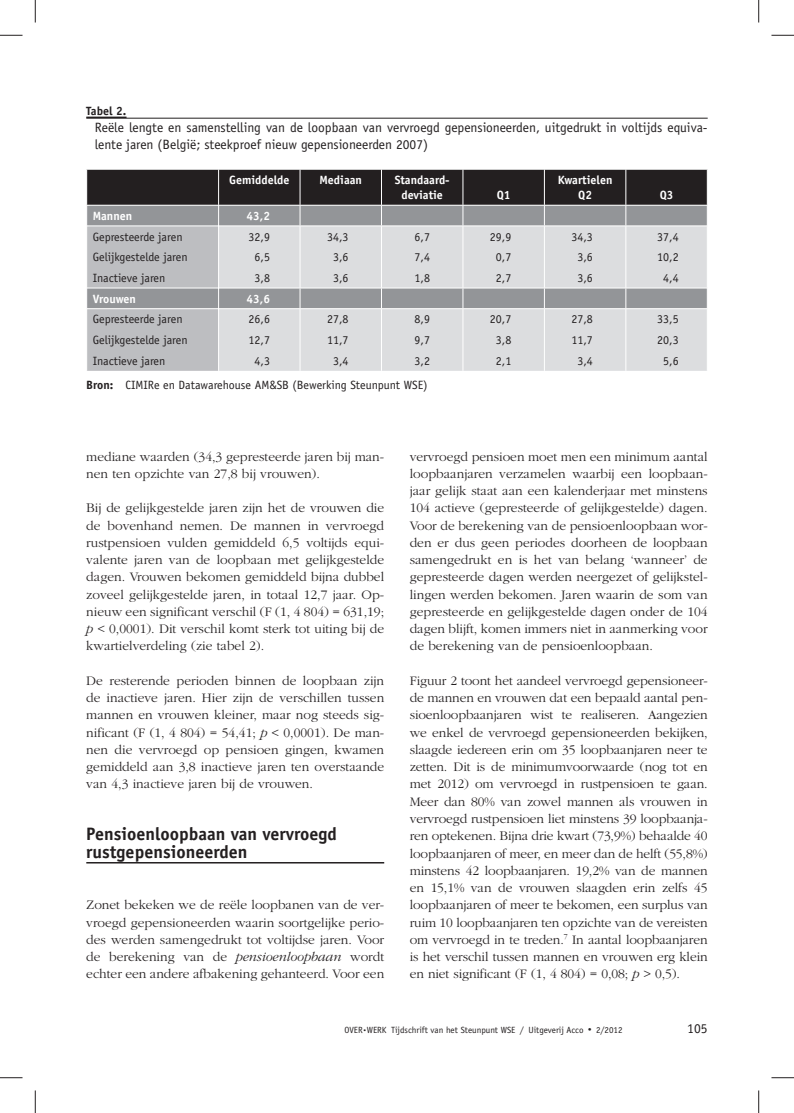
<style>
.page{position:relative;width:794px;height:1113px;background:#fff}
.page>*{position:absolute;margin:0;border:0;box-sizing:border-box;transform-origin:0 0}
.t1{font:700 18px/17.2px "Officina Sans Std";color:#231f20}
.t2{font:300 13.5px/17.2px "Garamond";color:#231f20;text-align:justify}
.t3{font:13.5px/17.2px "Officina Sans Std";color:#231f20}
.t4{font:12px "Officina Sans Std";color:#231f20}
.t5{font:700 12px/15.3px "Officina Sans Std";color:#fff;text-align:center}
.t6{font:700 12px "Officina Sans Std";color:#231f20}
.t7{font:9px "Officina Sans Std";color:#231f20}
.s1{font-weight:700}
.s2{font-style:italic}
</style>
<div class="page">
<hr style="left:86px;top:861px;width:298px;height:2px;background:#231f20">
<hr style="left:86px;top:117px;width:40px;height:1px;background:#231f20">
<hr style="left:86px;top:118px;width:621px;height:1px;background:#231f20">
<svg style="left:86px;top:169px;width:621px;height:202px;background:#ababad"></svg>
<hr style="left:86px;top:225px;width:621px;height:1px;background:#fff">
<svg style="left:0;top:35px;width:22px;height:1px"></svg>
<svg style="left:771px;top:35px;width:22px;height:1px"></svg>
<svg style="left:0;top:1077px;width:22px;height:1px"></svg>
<svg style="left:771px;top:1077px;width:22px;height:1px"></svg>
<svg style="left:35px;top:0;width:1px;height:22px"></svg>
<svg style="left:35px;top:1090px;width:1px;height:22px"></svg>
<svg style="left:758px;top:0;width:1px;height:22px"></svg>
<svg style="left:758px;top:1090px;width:1px;height:22px"></svg>
<p class="t6" style="left:86px;top:106px;width:42px">Tabel 2.</p>
<p class="t3" style="left:95px;top:120px;width:614px">Reële lengte en samenstelling van de loopbaan van vervroegd gepensioneerden, uitgedrukt in voltijds equiva&shy;lente jaren (België; steekproef nieuw gepensioneerden 2007)</p>
<p class="t5" style="left:229px;top:173px;width:62px">Gemiddelde</p>
<p class="t5" style="left:319px;top:173px;width:44px">Mediaan</p>
<p class="t5" style="left:394px;top:173px;width:56px">Standaard&shy;deviatie</p>
<p class="t5" style="left:557px;top:173px;width:56px">Kwartielen<br>Q2</p>
<p class="t5" style="left:496px;top:188px;width:15px">Q1</p>
<p class="t5" style="left:659px;top:188px;width:15px">Q3</p>
<p class="t5" style="left:93px;top:209px;width:41px">Mannen</p>
<p class="t5" style="left:246px;top:209px;width:25px">43,2</p>
<p class="t4" style="left:93px;top:232px;width:91px">Gepresteerde jaren</p>
<p class="t4" style="left:248px;top:232px;width:23px">32,9</p>
<p class="t4" style="left:327px;top:232px;width:23px">34,3</p>
<p class="t4" style="left:414px;top:232px;width:17px">6,7</p>
<p class="t4" style="left:490px;top:232px;width:23px">29,9</p>
<p class="t4" style="left:571px;top:232px;width:23px">34,3</p>
<p class="t4" style="left:657px;top:232px;width:23px">37,4</p>
<p class="t4" style="left:93px;top:253px;width:96px">Gelijkgestelde jaren</p>
<p class="t4" style="left:254px;top:253px;width:17px">6,5</p>
<p class="t4" style="left:333px;top:253px;width:17px">3,6</p>
<p class="t4" style="left:414px;top:253px;width:17px">7,4</p>
<p class="t4" style="left:496px;top:253px;width:17px">0,7</p>
<p class="t4" style="left:577px;top:253px;width:17px">3,6</p>
<p class="t4" style="left:657px;top:253px;width:23px">10,2</p>
<p class="t4" style="left:93px;top:273px;width:74px">Inactieve jaren</p>
<p class="t4" style="left:254px;top:273px;width:17px">3,8</p>
<p class="t4" style="left:333px;top:273px;width:17px">3,6</p>
<p class="t4" style="left:414px;top:273px;width:17px">1,8</p>
<p class="t4" style="left:496px;top:273px;width:17px">2,7</p>
<p class="t4" style="left:577px;top:273px;width:17px">3,6</p>
<p class="t4" style="left:663px;top:273px;width:17px">4,4</p>
<p class="t5" style="left:93px;top:292px;width:45px">Vrouwen</p>
<p class="t5" style="left:246px;top:292px;width:25px">43,6</p>
<p class="t4" style="left:93px;top:315px;width:91px">Gepresteerde jaren</p>
<p class="t4" style="left:248px;top:315px;width:23px">26,6</p>
<p class="t4" style="left:327px;top:315px;width:23px">27,8</p>
<p class="t4" style="left:414px;top:315px;width:17px">8,9</p>
<p class="t4" style="left:490px;top:315px;width:23px">20,7</p>
<p class="t4" style="left:571px;top:315px;width:23px">27,8</p>
<p class="t4" style="left:657px;top:315px;width:23px">33,5</p>
<p class="t4" style="left:93px;top:335px;width:96px">Gelijkgestelde jaren</p>
<p class="t4" style="left:248px;top:335px;width:23px">12,7</p>
<p class="t4" style="left:327px;top:335px;width:23px">11,7</p>
<p class="t4" style="left:414px;top:335px;width:17px">9,7</p>
<p class="t4" style="left:496px;top:335px;width:17px">3,8</p>
<p class="t4" style="left:571px;top:335px;width:23px">11,7</p>
<p class="t4" style="left:657px;top:335px;width:23px">20,3</p>
<p class="t4" style="left:93px;top:356px;width:74px">Inactieve jaren</p>
<p class="t4" style="left:254px;top:356px;width:17px">4,3</p>
<p class="t4" style="left:333px;top:356px;width:17px">3,4</p>
<p class="t4" style="left:414px;top:356px;width:17px">3,2</p>
<p class="t4" style="left:496px;top:356px;width:17px">2,1</p>
<p class="t4" style="left:577px;top:356px;width:17px">3,4</p>
<p class="t4" style="left:663px;top:356px;width:17px">5,6</p>
<p class="t4" style="left:86px;top:380px;width:343px"><span class="s1">Bron:</span> CIMIRe en Datawarehouse AM&amp;SB (Bewerking Steunpunt WSE)</p>
<p class="t2" style="left:86px;top:448px;width:299px">mediane waarden (34,3 gepresteerde jaren bij man&shy;nen ten opzichte van 27,8 bij vrouwen).</p>
<p class="t2" style="left:86px;top:500px;width:299px">Bij de gelijkgestelde jaren zijn het de vrouwen die de bovenhand nemen. De mannen in vervroegd rustpensioen vulden gemiddeld 6,5 voltijds equi&shy;valente jaren van de loopbaan met gelijkgestelde dagen. Vrouwen bekomen gemiddeld bijna dubbel zoveel gelijkgestelde jaren, in totaal 12,7 jaar. Op&shy;nieuw een significant verschil (F (1, 4 804) = 631,19; <span class="s2">p</span> &lt; 0,0001). Dit verschil komt sterk tot uiting bij de kwartielverdeling (zie tabel 2).</p>
<p class="t2" style="left:86px;top:673px;width:299px">De resterende perioden binnen de loopbaan zijn de inactieve jaren. Hier zijn de verschillen tussen mannen en vrouwen kleiner, maar nog steeds sig&shy;nificant (F (1, 4 804) = 54,41; <span class="s2">p</span> &lt; 0,0001). De man&shy;nen die vervroegd op pensioen gingen, kwamen gemiddeld aan 3,8 inactieve jaren ten overstaande van 4,3 inactieve jaren bij de vrouwen.</p>
<h1 class="t1" style="left:86px;top:826px;width:252px">Pensioenloopbaan van vervroegd rustgepensioneerden</h1>
<p class="t2" style="left:86px;top:897px;width:299px">Zonet bekeken we de reële loopbanen van de ver&shy;vroegd gepensioneerden waarin soortgelijke perio&shy;des werden samengedrukt tot voltijdse jaren. Voor de berekening van de <span class="s2">pensioenloopbaan</span> wordt echter een andere afbakening gehanteerd. Voor een</p>
<p class="t2" style="left:409px;top:448px;width:299px">vervroegd pensioen moet men een minimum aantal loopbaanjaren verzamelen waarbij een loopbaan&shy;jaar gelijk staat aan een kalenderjaar met minstens 104 actieve (gepresteerde of gelijkgestelde) dagen.<br>Voor de berekening van de pensioenloopbaan wor&shy;den er dus geen periodes doorheen de loopbaan samengedrukt en is het van belang ‘wanneer’ de gepresteerde dagen werden neergezet of gelijkstel&shy;lingen werden bekomen. Jaren waarin de som van gepresteerde en gelijkgestelde dagen onder de 104 dagen blijft, komen immers niet in aanmerking voor de berekening van de pensioenloopbaan.</p>
<p class="t2" style="left:409px;top:673px;width:299px">Figuur 2 toont het aandeel vervroegd gepensioneer&shy;de mannen en vrouwen dat een bepaald aantal pen&shy;sioenloopbaanjaren wist te realiseren. Aangezien we enkel de vervroegd gepensioneerden bekijken, slaagde iedereen erin om 35 loopbaanjaren neer te zetten. Dit is de minimumvoorwaarde (nog tot en met 2012) om vervroegd in rustpensioen te gaan.<br>Meer dan 80% van zowel mannen als vrouwen in vervroegd rustpensioen liet minstens 39 loopbaanja&shy;ren optekenen. Bijna drie kwart (73,9%) behaalde 40 loopbaanjaren of meer, en meer dan de helft (55,8%) minstens 42 loopbaanjaren. 19,2% van de mannen en 15,1% van de vrouwen slaagden erin zelfs 45 loopbaanjaren of meer te bekomen, een surplus van ruim 10 loopbaanjaren ten opzichte van de vereisten om vervroegd in te treden.<sup>7</sup> In aantal loopbaanjaren is het verschil tussen mannen en vrouwen erg klein en niet significant (F (1, 4 804) = 0,08; <span class="s2">p</span> &gt; 0,5).</p>
<p class="t7" style="left:344px;top:1026px;width:241px">OVER<sup>.</sup>WERK Tijdschrift van het Steunpunt WSE / Uitgeverij Acco</p>
<p class="t7" style="left:596px;top:1026px;width:28px">2/2012</p>
<p class="t3" style="left:687px;top:1020px;width:22px">105</p>
</div>
